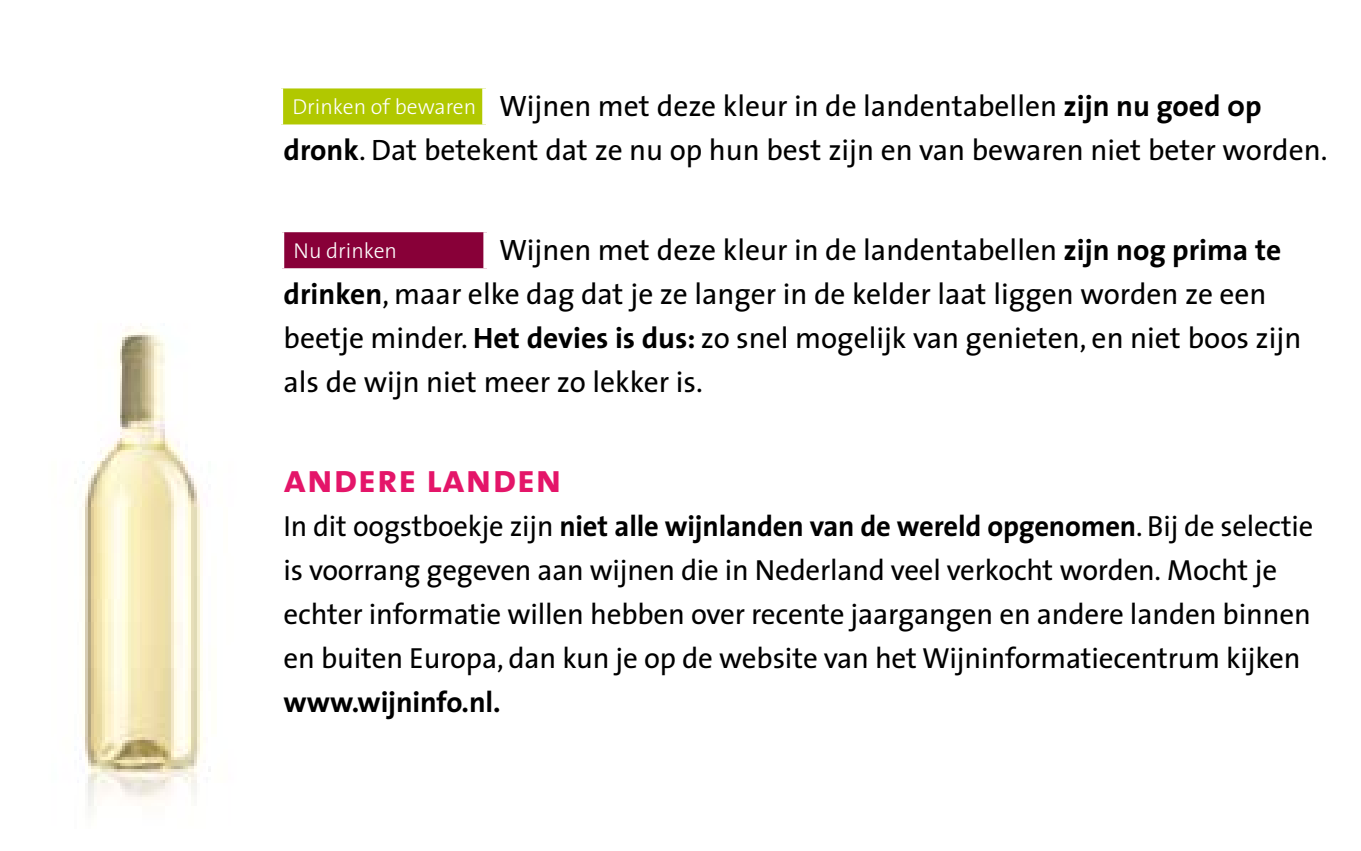
<style>
.page{position:relative;width:1361px;height:851px;background:#fff}
.page>*{position:absolute;margin:0;border:0;box-sizing:border-box;transform-origin:0 0}
.t1{font:40px "The Sans Bold Caps";letter-spacing:.01em;color:#e41569}
.t2{font:29.6px/44px "The Sans";color:#000}
.t3{font:29.2px/44px "The Sans";letter-spacing:-.005em;color:#000}
.t4{font:700 29.2px "The Sans";letter-spacing:-.005em;color:#000}
.t5{font:300 21.6px "The Sans";color:#fff}
.s1{font-weight:700}
</style>
<div class="page">
<img style="left:74px;top:326px;width:129px;height:486px">
<div style="left:282px;top:230px;width:204px;height:40px;background:#880038"></div>
<hr style="left:280px;top:228px;width:209px;height:4px;background:#fff">
<hr style="left:280px;top:232px;width:4px;height:36px;background:#fff">
<svg style="left:282px;top:268px;width:205px;height:2px"></svg>
<div style="left:483px;top:232px;width:6px;height:36px;background:#fff"></div>
<div style="left:281px;top:86px;width:204px;height:40px;background:#b1c800"></div>
<hr style="left:279px;top:84px;width:209px;height:4px;background:#fff">
<hr style="left:279px;top:88px;width:4px;height:36px;background:#fff">
<svg style="left:281px;top:124px;width:205px;height:2px"></svg>
<div style="left:482px;top:88px;width:6px;height:36px;background:#fff"></div>
<p class="t2" style="left:283px;top:83px;width:1045px;text-indent:215px">Wijnen met deze kleur in de landentabellen <span class="s1">zijn nu goed 0p dronk</span>. Dat betekent dat ze nu op hun best zijn en van bewaren niet beter worden.</p>
<p class="t5" style="left:292px;top:89px;width:185px">Drinken of bewaren</p>
<p class="t2" style="left:283px;top:227px;width:1019px;text-indent:215px">Wijnen met deze kleur in de landentabellen <span class="s1">zijn nog prima te drinken</span>, maar elke dag dat je ze langer in de kelder laat liggen worden ze een beetje minder. <span class="s1">Het devies is dus:</span> zo snel mogelijk van genieten, en niet boos zijn als de wijn niet meer zo lekker is.</p>
<p class="t5" style="left:294px;top:233px;width:105px">Nu drinken</p>
<h1 class="t1" style="left:283px;top:445px;width:280px">andere landen</h1>
<p class="t3" style="left:283px;top:503px;width:1031px">In dit oogstboekje zijn <span class="s1">niet alle wijnlanden van de wereld opgenomen</span>. Bij de selectie is voorrang gegeven aan wijnen die in Nederland veel verkocht worden. Mocht je echter informatie willen hebben over recente jaargangen en andere landen binnen en buiten Europa, dan kun je op de website van het Wijninformatiecentrum kijken</p>
<p class="t4" style="left:283px;top:678px;width:219px">www.wijninfo.nl.</p>
</div>
